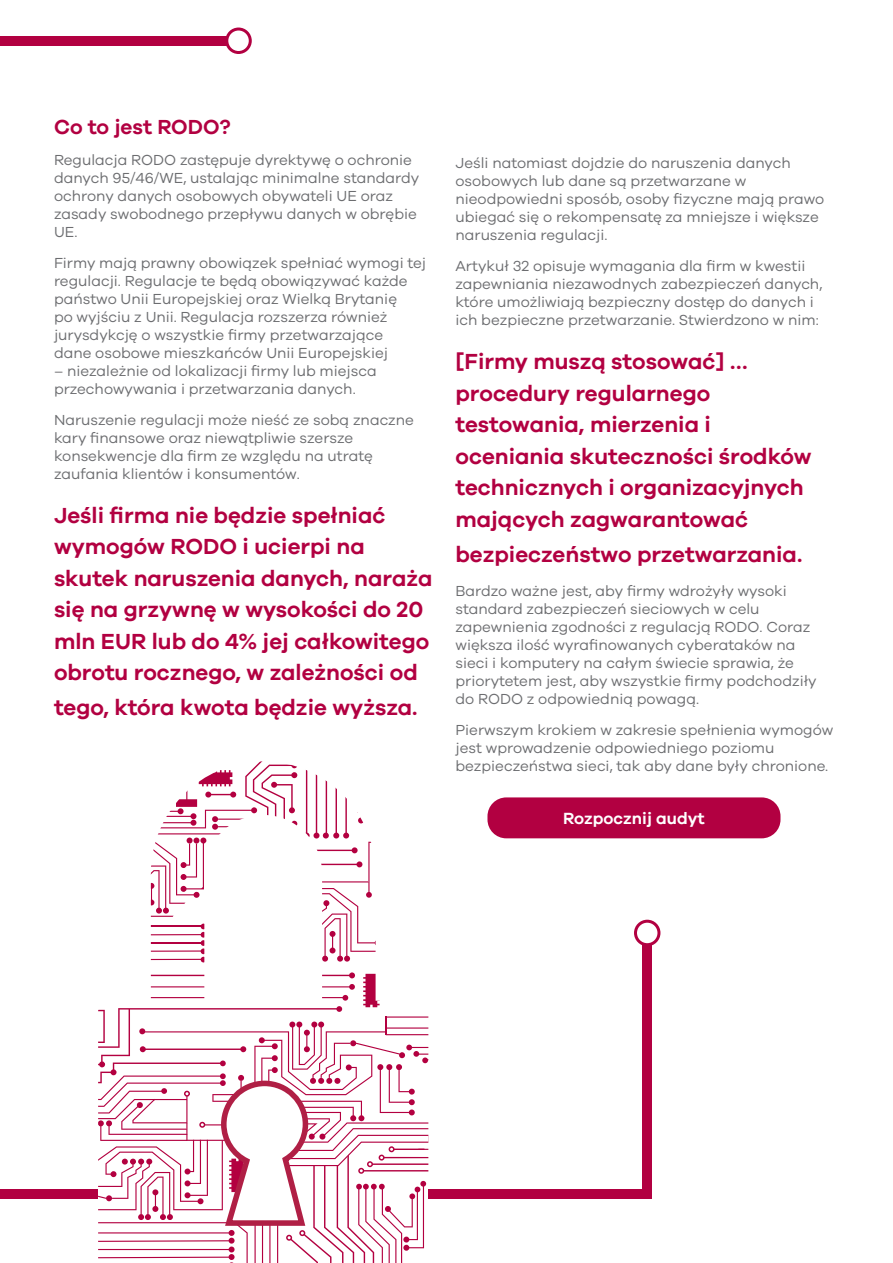
<style>
.page{position:relative;width:893px;height:1263px;background:#fff}
.page>*{position:absolute;margin:0;border:0;box-sizing:border-box;transform-origin:0 0}
.Big_red_text{font:600 22.5px/31.5px "Galano Grotesque";color:#b20041}
.Body{font:600 21px "Galano Grotesque";color:#b20041}
.Body-2{font:600 16.65px "Galano Grotesque";color:#fff}
.Body-3{font:15px/18px "Galano Grotesque";color:#6c6d70}
</style>
<div class="page">
<div style="left:0;top:36px;width:234px;height:10px;background:#b20041"></div>
<div style="left:227px;top:29px;width:23px;height:24px;background:#fff;border-radius:50%"></div>
<div style="left:225px;top:28px;width:27px;height:26px;border:3px solid #b20041;border-radius:50%"></div>
<div style="left:0;top:1189px;width:98px;height:10px;background:#b20041"></div>
<div style="left:642px;top:938px;width:10px;height:261px;background:#b20041"></div>
<div style="left:635px;top:921px;width:24px;height:24px;background:#fff;border-radius:50%"></div>
<div style="left:634px;top:920px;width:26px;height:26px;border:3px solid #b20041;border-radius:50%"></div>
<svg style="left:98px;top:761px;width:330px;height:502px"></svg>
<div style="left:429px;top:1189px;width:223px;height:10px;background:#b20041"></div>
<div style="left:487px;top:797px;width:293px;height:41px;background:#b20041;border-radius:19px"></div>
<p class="Body" style="left:54px;top:114px;width:178px">Co to jest RODO?</p>
<p class="Body-3" style="left:54px;top:150px;width:367px">Regulacja RODO zastępuje dyrektywę o ochronie danych 95/46/WE, ustalając minimalne standardy ochrony danych osobowych obywateli UE oraz zasady swobodnego przepływu danych w obrębie UE.</p>
<p class="Body-3" style="left:54px;top:253px;width:374px">Firmy mają prawny obowiązek spełniać wymogi tej regulacji. Regulacje te będą obowiązywać każde państwo Unii Europejskiej oraz Wielką Brytanię<br>po wyjściu z Unii. Regulacja rozszerza również jurysdykcję o wszystkie firmy przetwarzające<br>dane osobowe mieszkańców Unii Europejskiej</p>
<p class="Body-3" style="left:54px;top:361px;width:324px">– niezależnie od lokalizacji firmy lub miejsca przechowywania i przetwarzania danych.</p>
<p class="Body-3" style="left:54px;top:410px;width:361px">Naruszenie regulacji może nieść ze sobą znaczne kary finansowe oraz niewątpliwie szersze konsekwencje dla firm ze względu na utratę zaufania klientów i konsumentów.</p>
<p class="Big_red_text" style="left:54px;top:499px;width:380px">Jeśli firma nie będzie spełniać wymogów RODO i ucierpi na skutek naruszenia danych, naraża się na grzywnę w wysokości do 20 mln EUR lub do 4% jej całkowitego obrotu rocznego, w zależności od</p>
<p class="Big_red_text" style="left:54px;top:691px;width:365px">tego, która kwota będzie wyższa.</p>
<p class="Body-3" style="left:455px;top:153px;width:370px">Jeśli natomiast dojdzie do naruszenia danych osobowych lub dane są przetwarzane w nieodpowiedni sposób, osoby fizyczne mają prawo ubiegać się o rekompensatę za mniejsze i większe naruszenia regulacji.</p>
<p class="Body-3" style="left:455px;top:256px;width:368px">Artykuł 32 opisuje wymagania dla firm w kwestii zapewniania niezawodnych zabezpieczeń danych, które umożliwiają bezpieczny dostęp do danych i ich bezpieczne przetwarzanie. Stwierdzono w nim:</p>
<p class="Big_red_text" style="left:455px;top:345px;width:358px">[Firmy muszą stosować] … procedury regularnego testowania, mierzenia i oceniania skuteczności środków technicznych i organizacyjnych mających zagwarantować</p>
<p class="Big_red_text" style="left:455px;top:538px;width:348px">bezpieczeństwo przetwarzania.</p>
<p class="Body-3" style="left:455px;top:582px;width:363px">Bardzo ważne jest, aby firmy wdrożyły wysoki standard zabezpieczeń sieciowych w celu zapewnienia zgodności z regulacją RODO. Coraz większa ilość wyrafinowanych cyberataków na sieci i komputery na całym świecie sprawia, że priorytetem jest, aby wszystkie firmy podchodziły do RODO z odpowiednią powagą.</p>
<p class="Body-3" style="left:455px;top:720px;width:379px">Pierwszym krokiem w zakresie spełnienia wymogów jest wprowadzenie odpowiedniego poziomu bezpieczeństwa sieci, tak aby dane były chronione.</p>
<p class="Body-2" style="left:563px;top:808px;width:143px">Rozpocznij audyt</p>
</div>
